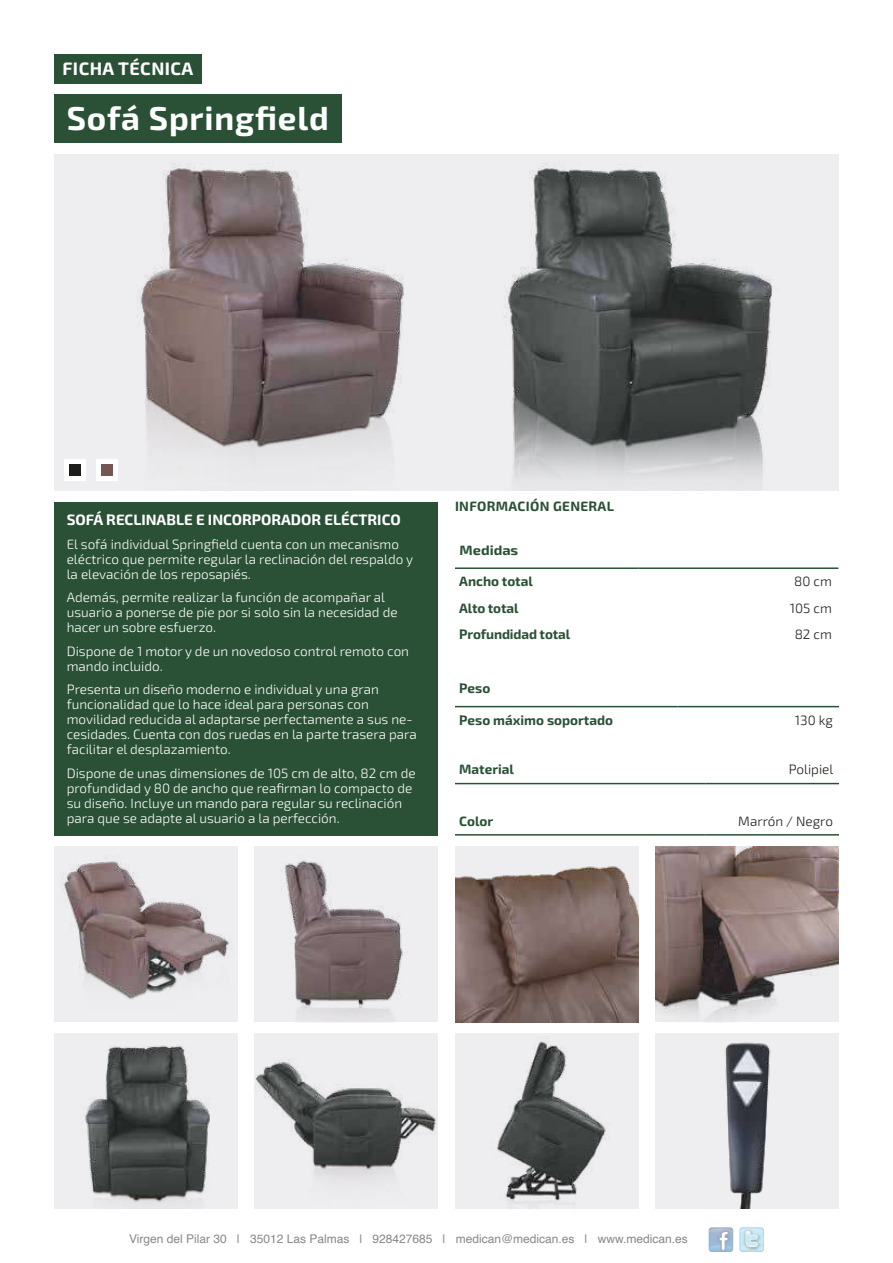
<style>
.page{position:relative;width:893px;height:1263px;background:#fff}
.page>*{position:absolute;margin:0;border:0;box-sizing:border-box;transform-origin:0 0}
.t1{font:700 33px "Exo 2";letter-spacing:.025em;color:#fff}
.t2{font:700 18px "Exo 2";letter-spacing:.025em;color:#fff}
.t3{font:700 15px "Exo 2";color:#fff}
.t4{font:300 13.5px/15px "Exo 2";color:#fff}
.t5{font:700 13.5px "Exo 2";color:#2a5135}
.t6{font:300 13.5px "Exo 2";color:#1d1d1b}
.t7{font:700 13.5px "Exo 2";letter-spacing:.025em;color:#2a5135}
.t8{font:700 13.5px "Exo 2";color:#2a5135;scale:1.07 1}
.t9{font:12px "Helvetica";color:#888887}
</style>
<div class="page">
<div style="left:54px;top:54px;width:147px;height:30px;background:#2a5135"></div>
<div style="left:54px;top:94px;width:288px;height:49px;background:#2a5135"></div>
<div style="left:54px;top:1033px;width:183px;height:176px;background:#eeeef0"></div>
<img style="left:82px;top:1045px;width:128px;height:159px">
<img style="left:54px;top:847px;width:183px;height:175px">
<div style="left:455px;top:1033px;width:183px;height:176px;background:#eeeef0"></div>
<img style="left:496px;top:1037px;width:110px;height:167px">
<img style="left:455px;top:847px;width:183px;height:175px">
<img style="left:256px;top:1033px;width:182px;height:176px">
<div style="left:254px;top:847px;width:184px;height:175px;background:#eeeef0"></div>
<img style="left:281px;top:860px;width:122px;height:161px">
<div style="left:655px;top:1033px;width:184px;height:176px;background:#eeeef0"></div>
<img style="left:725px;top:1042px;width:46px;height:167px">
<img style="left:655px;top:847px;width:184px;height:175px">
<hr style="left:455px;top:783px;width:250px;height:1px;background:#2a5135">
<hr style="left:705px;top:783px;width:134px;height:1px;background:#2a5135">
<hr style="left:455px;top:834px;width:250px;height:1px;background:#2a5135">
<hr style="left:705px;top:834px;width:134px;height:1px;background:#2a5135">
<div style="left:54px;top:502px;width:384px;height:333px;background:#2a5135"></div>
<div style="left:54px;top:154px;width:785px;height:337px;background:#eeeef0"></div>
<img style="left:101px;top:163px;width:303px;height:318px">
<img style="left:504px;top:163px;width:268px;height:319px">
<div style="left:65px;top:459px;width:21px;height:21px;background:#fff"></div>
<div style="left:70px;top:464px;width:11px;height:11px;background:#1d1d1b"></div>
<div style="left:97px;top:459px;width:21px;height:21px;background:#fff"></div>
<div style="left:101px;top:464px;width:12px;height:11px;background:#745753"></div>
<hr style="left:455px;top:567px;width:183px;height:2px;background:#2a5135">
<hr style="left:638px;top:567px;width:200px;height:2px;background:#2a5135">
<hr style="left:455px;top:706px;width:222px;height:1px;background:#2a5135">
<hr style="left:677px;top:706px;width:162px;height:1px;background:#2a5135">
<svg style="left:709px;top:1227px;width:24px;height:25px"></svg>
<svg style="left:709px;top:1228px;width:24px;height:24px"></svg>
<svg style="left:739px;top:1227px;width:25px;height:25px"></svg>
<svg style="left:739px;top:1228px;width:25px;height:24px"></svg>
<h2 class="t2" style="left:63px;top:55px;width:132px">FICHA TÉCNICA</h2>
<h1 class="t1" style="left:67px;top:94px;width:263px">Sofá Springfield</h1>
<p class="t3" style="left:67px;top:509px;width:335px">SOFÁ RECLINABLE E INCORPORADOR ELÉCTRICO</p>
<p class="t4" style="left:67px;top:536px;width:348px">El sofá individual Springfield cuenta con un mecanismo eléctrico que permite regular la reclinación del respaldo y la elevación de los reposapiés.</p>
<p class="t4" style="left:67px;top:590px;width:332px">Además, permite realizar la función de acompañar al usuario a ponerse de pie por si solo sin la necesidad de hacer un sobre esfuerzo.</p>
<p class="t4" style="left:67px;top:643px;width:344px">Dispone de 1 motor y de un novedoso control remoto con mando incluido.</p>
<p class="t4" style="left:67px;top:682px;width:352px">Presenta un diseño moderno e individual y una gran funcionalidad que lo hace ideal para personas con movilidad reducida al adaptarse perfectamente a sus ne&shy;cesidades. Cuenta con dos ruedas en la parte trasera para facilitar el desplazamiento.</p>
<p class="t4" style="left:67px;top:765px;width:350px">Dispone de unas dimensiones de 105 cm de alto, 82 cm de profundidad y 80 de ancho que reafirman lo compacto de su diseño. Incluye un mando para regular su reclinación para que se adapte al usuario a la perfección.</p>
<p class="t7" style="left:455px;top:496px;width:161px">INFORMACIÓN GENERAL</p>
<p class="t8" style="left:460px;top:540px;width:56px">Medidas</p>
<p class="t5" style="left:459px;top:571px;width:75px">Ancho total</p>
<p class="t6" style="left:794px;top:572px;width:39px">80 cm</p>
<p class="t5" style="left:459px;top:598px;width:61px">Alto total</p>
<p class="t6" style="left:790px;top:599px;width:43px">105 cm</p>
<p class="t5" style="left:459px;top:624px;width:112px">Profundidad total</p>
<p class="t6" style="left:795px;top:625px;width:39px">82 cm</p>
<p class="t5" style="left:459px;top:679px;width:33px">Peso</p>
<p class="t5" style="left:459px;top:710px;width:155px">Peso máximo soportado</p>
<p class="t6" style="left:795px;top:711px;width:40px">130 kg</p>
<p class="t5" style="left:459px;top:759px;width:56px">Material</p>
<p class="t6" style="left:789px;top:760px;width:46px">Polipiel</p>
<p class="t5" style="left:459px;top:811px;width:36px">Color</p>
<p class="t6" style="left:738px;top:812px;width:96px">Marrón / Negro</p>
<p class="t9" style="left:129px;top:1230px;width:560px">Virgen del Pilar 30 | 35012 Las Palmas | 928427685 | medican@medican.es | www.medican.es</p>
</div>
